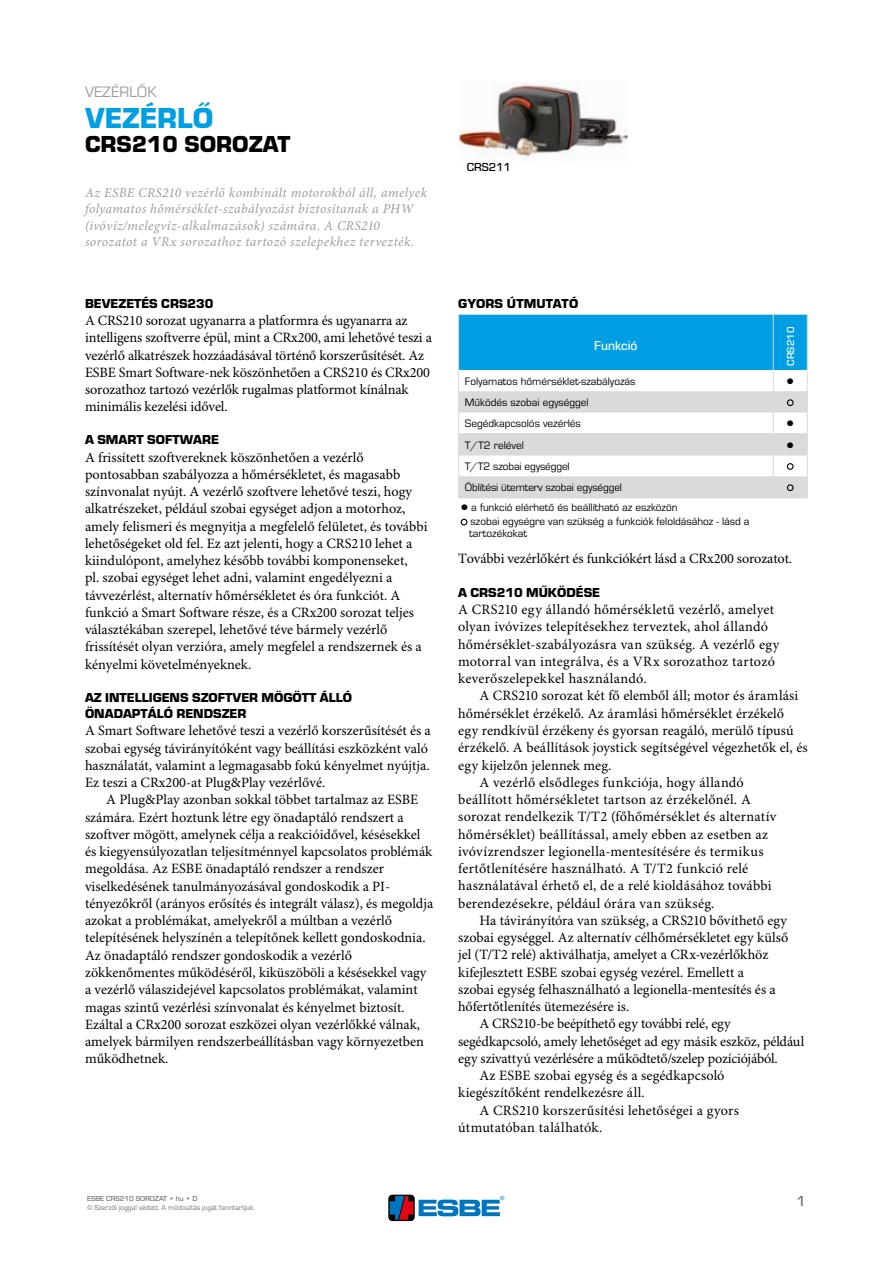
<style>
.page{position:relative;width:893px;height:1263px;background:#fff}
.page>*{position:absolute;margin:0;border:0;box-sizing:border-box;transform-origin:0 0}
.t1{font:700 30px "ESBE Eurostile";color:#009fe3}
.t2{font:700 24px "ESBE Eurostile";color:#000}
.t3{font:15.75px "ESBE Eurostile";color:#9d9d9c}
.t4{font:500 15px "ESBE Eurostile";color:#706f6f}
.t5{font:14.25px/17.2px "Minion Pro";color:#000}
.t6{font:14.25px "Minion Pro";letter-spacing:.02em;color:#000}
.t7{font:italic 13.5px/16.5px "Minion Pro";letter-spacing:.03em;color:#9d9d9c}
.t8{font:700 13.5px/16.5px "ESBE Eurostile";color:#000}
.t9{font:500 13.5px "ESBE Eurostile";color:#fff}
.t10{font:500 12px "ESBE Eurostile";color:#000}
.t11{font:11.25px/21.3px "ESBE Eurostile";color:#000}
.t12{font:500 10.5px "ESBE Eurostile";color:#fff}
.t13{font:7.5px "ESBE Eurostile";color:#706f6f}
.t14{font:500 7.5px "ESBE Eurostile";color:#706f6f}
</style>
<div class="page">
<img style="left:459px;top:84px;width:169px;height:76px">
<svg style="left:458px;top:315px;width:350px;height:183px"></svg>
<hr style="left:458px;top:315px;width:1px;height:55px;background:#dadada">
<hr style="left:773px;top:315px;width:1px;height:55px;background:#dadada">
<hr style="left:807px;top:315px;width:1px;height:55px;background:#dadada">
<div style="left:787px;top:399px;width:7px;height:7px;border:1px solid #000;border-radius:50%"></div>
<div style="left:787px;top:463px;width:7px;height:7px;border:1px solid #000;border-radius:50%"></div>
<div style="left:787px;top:484px;width:7px;height:7px;border:1px solid #000;border-radius:50%"></div>
<svg style="left:461px;top:519px;width:6px;height:6px"></svg>
<div style="left:389px;top:1195px;width:25px;height:25px;border:1px solid #000;border-radius:4px"></div>
<svg style="left:390px;top:1196px;width:23px;height:24px"></svg>
<svg style="left:419px;top:1196px;width:85px;height:20px"></svg>
<p class="t3" style="left:85px;top:83px;width:73px">VEZÉRLŐK</p>
<h1 class="t1" style="left:85px;top:102px;width:130px">VEZÉRLŐ</h1>
<h2 class="t2" style="left:85px;top:131px;width:207px">CRS210 SOROZAT</h2>
<p class="t7" style="left:85px;top:185px;width:343px">Az ESBE CRS210 vezérlő kombinált motorokból áll, amelyek folyamatos hőmérséklet-szabályozást biztosítanak a PHW (ivóvíz/melegvíz-alkalmazások) számára. A CRS210 sorozatot a VRx sorozathoz tartozó szelepekhez tervezték.</p>
<p class="t8" style="left:85px;top:295px;width:130px">BEVEZETÉS CRS230</p>
<p class="t5" style="left:85px;top:312px;width:348px">A CRS210 sorozat ugyanarra a platformra és ugyanarra az intelligens szoftverre épül, mint a CRx200, ami lehetővé teszi a vezérlő alkatrészek hozzáadásával történő korszerűsítését. Az ESBE Smart Software-nek köszönhetően a CRS210 és CRx200 sorozathoz tartozó vezérlők rugalmas platformot kínálnak minimális kezelési idővel.</p>
<p class="t8" style="left:85px;top:432px;width:135px">A SMART SOFTWARE</p>
<p class="t5" style="left:85px;top:449px;width:344px">A frissített szoftvereknek köszönhetően a vezérlő pontosabban szabályozza a hőmérsékletet, és magasabb színvonalat nyújt. A vezérlő szoftvere lehetővé teszi, hogy alkatrészeket, például szobai egységet adjon a motorhoz, amely felismeri és megnyitja a megfelelő felületet, és további lehetőségeket old fel. Ez azt jelenti, hogy a CRS210 lehet a kiindulópont, amelyhez később további komponenseket,<br>pl. szobai egységet lehet adni, valamint engedélyezni a távvezérlést, alternatív hőmérsékletet és óra funkciót. A funkció a Smart Software része, és a CRx200 sorozat teljes választékában szerepel, lehetővé téve bármely vezérlő frissítését olyan verzióra, amely megfelel a rendszernek és a kényelmi követelményeknek.</p>
<p class="t8" style="left:85px;top:689px;width:269px">AZ INTELLIGENS SZOFTVER MÖGÖTT ÁLLÓ<br>ÖNADAPTÁLÓ RENDSZER</p>
<p class="t5" style="left:85px;top:723px;width:347px">A Smart Software lehetővé teszi a vezérlő korszerűsítését és a szobai egység távirányítóként vagy beállítási eszközként való használatát, valamint a legmagasabb fokú kényelmet nyújtja.<br>Ez teszi a CRx200-at Plug&amp;Play vezérlővé.</p>
<p class="t5" style="left:85px;top:792px;width:350px;text-indent:21px">A Plug&amp;Play azonban sokkal többet tartalmaz az ESBE számára. Ezért hoztunk létre egy önadaptáló rendszert a szoftver mögött, amelynek célja a reakcióidővel, késésekkel és kiegyensúlyozatlan teljesítménnyel kapcsolatos problémák megoldása. Az ESBE önadaptáló rendszer a rendszer viselkedésének tanulmányozásával gondoskodik a PI&shy;tényezőkről (arányos erősítés és integrált válasz), és megoldja azokat a problémákat, amelyekről a múltban a vezérlő telepítésének helyszínén a telepítőnek kellett gondoskodnia.<br>Az önadaptáló rendszer gondoskodik a vezérlő zökkenőmentes működéséről, kiküszöböli a késésekkel vagy a vezérlő válaszidejével kapcsolatos problémákat, valamint magas szintű vezérlési színvonalat és kényelmet biztosít.<br>Ezáltal a CRx200 sorozat eszközei olyan vezérlőkké válnak, amelyek bármilyen rendszerbeállításban vagy környezetben működhetnek.</p>
<p class="t10" style="left:467px;top:160px;width:46px">CRS211</p>
<p class="t8" style="left:458px;top:295px;width:122px">GYORS ÚTMUTATÓ</p>
<p class="t9" style="left:594px;top:338px;width:45px">Funkció</p>
<p class="t12" style="left:785px;top:366px;width:40px;rotate:-90deg">CRS210</p>
<p class="t11" style="left:465px;top:371px;width:172px">Folyamatos hőmérséklet-szabályozás</p>
<p class="t11" style="left:786px;top:371px;width:9px">●</p>
<p class="t11" style="left:465px;top:392px;width:125px">Működés szobai egységgel<br>Segédkapcsolós vezérlés</p>
<p class="t11" style="left:786px;top:413px;width:9px">●</p>
<p class="t11" style="left:465px;top:434px;width:60px">T/T2 relével</p>
<p class="t11" style="left:786px;top:434px;width:9px">●</p>
<p class="t11" style="left:465px;top:456px;width:159px">T/T2 szobai egységgel<br>Öblítési ütemterv szobai egységgel</p>
<p class="t11" style="left:470px;top:500px;width:280px;line-height:14.9px;text-indent:-10px">● a funkció elérhető és beállítható az eszközön<br>szobai egységre van szükség a funkciók feloldásához - lásd a</p>
<p class="t11" style="left:469px;top:523px;width:59px">tartozékokat</p>
<p class="t5" style="left:458px;top:551px;width:335px">További vezérlőkért és funkciókért lásd a CRx200 sorozatot.</p>
<p class="t8" style="left:458px;top:584px;width:143px">A CRS210 MŰKÖDÉSE</p>
<p class="t5" style="left:458px;top:602px;width:323px">A CRS210 egy állandó hőmérsékletű vezérlő, amelyet olyan ivóvizes telepítésekhez terveztek, ahol állandó hőmérséklet-szabályozásra van szükség. A vezérlő egy motorral van integrálva, és a VRx sorozathoz tartozó keverőszelepekkel használandó.</p>
<p class="t5" style="left:479px;top:688px;width:320px">A CRS210 sorozat két fő elemből áll; motor és áramlási</p>
<p class="t5" style="left:458px;top:705px;width:327px">hőmérséklet érzékelő. Az áramlási hőmérséklet érzékelő</p>
<p class="t5" style="left:458px;top:722px;width:337px">egy rendkívül érzékeny és gyorsan reagáló, merülő típusú</p>
<p class="t5" style="left:458px;top:740px;width:351px">érzékelő. A beállítások joystick segítségével végezhetők el, és</p>
<p class="t5" style="left:458px;top:757px;width:155px">egy kijelzőn jelennek meg.</p>
<p class="t6" style="left:479px;top:774px;width:266px">A vezérlő elsődleges funkciója, hogy állandó</p>
<p class="t5" style="left:458px;top:791px;width:294px">beállított hőmérsékletet tartson az érzékelőnél. A</p>
<p class="t5" style="left:458px;top:809px;width:320px">sorozat rendelkezik T/T2 (főhőmérséklet és alternatív</p>
<p class="t6" style="left:458px;top:825px;width:312px">hőmérséklet) beállítással, amely ebben az esetben az</p>
<p class="t5" style="left:458px;top:843px;width:307px">ivóvízrendszer legionella-mentesítésére és termikus</p>
<p class="t5" style="left:458px;top:860px;width:291px">fertőtlenítésére használható. A T/T2 funkció relé</p>
<p class="t5" style="left:458px;top:878px;width:315px">használatával érhető el, de a relé kioldásához további</p>
<p class="t6" style="left:458px;top:894px;width:258px">berendezésekre, például órára van szükség.</p>
<p class="t5" style="left:479px;top:912px;width:309px">Ha távirányítóra van szükség, a CRS210 bővíthető egy</p>
<p class="t5" style="left:458px;top:929px;width:332px">szobai egységgel. Az alternatív célhőmérsékletet egy külső</p>
<p class="t5" style="left:458px;top:947px;width:312px">jel (T/T2 relé) aktiválhatja, amelyet a CRx-vezérlőkhöz</p>
<p class="t5" style="left:458px;top:964px;width:287px">kifejlesztett ESBE szobai egység vezérel. Emellett a</p>
<p class="t5" style="left:458px;top:981px;width:319px">szobai egység felhasználható a legionella-mentesítés és a</p>
<p class="t5" style="left:458px;top:998px;width:173px">hőfertőtlenítés ütemezésére is.</p>
<p class="t5" style="left:479px;top:1016px;width:253px">A CRS210-be beépíthető egy további relé, egy</p>
<p class="t5" style="left:458px;top:1033px;width:348px">segédkapcsoló, amely lehetőséget ad egy másik eszköz, például</p>
<p class="t5" style="left:458px;top:1050px;width:321px">egy szivattyú vezérlésére a működtető/szelep pozíciójából.</p>
<p class="t5" style="left:479px;top:1067px;width:247px">Az ESBE szobai egység és a segédkapcsoló</p>
<p class="t5" style="left:458px;top:1085px;width:188px">kiegészítőként rendelkezésre áll.</p>
<p class="t5" style="left:479px;top:1102px;width:261px">A CRS210 korszerűsítési lehetőségei a gyors</p>
<p class="t5" style="left:458px;top:1119px;width:146px">útmutatóban találhatók.</p>
<p class="t14" style="left:87px;top:1194px;width:112px">ESBE CRS210 SOROZAT • hu • D</p>
<p class="t13" style="left:87px;top:1203px;width:169px">© Szerzői joggal védett. A módosítás jogát fenntartjuk.</p>
<p class="t4" style="left:796px;top:1193px;width:11px">1</p>
</div>
